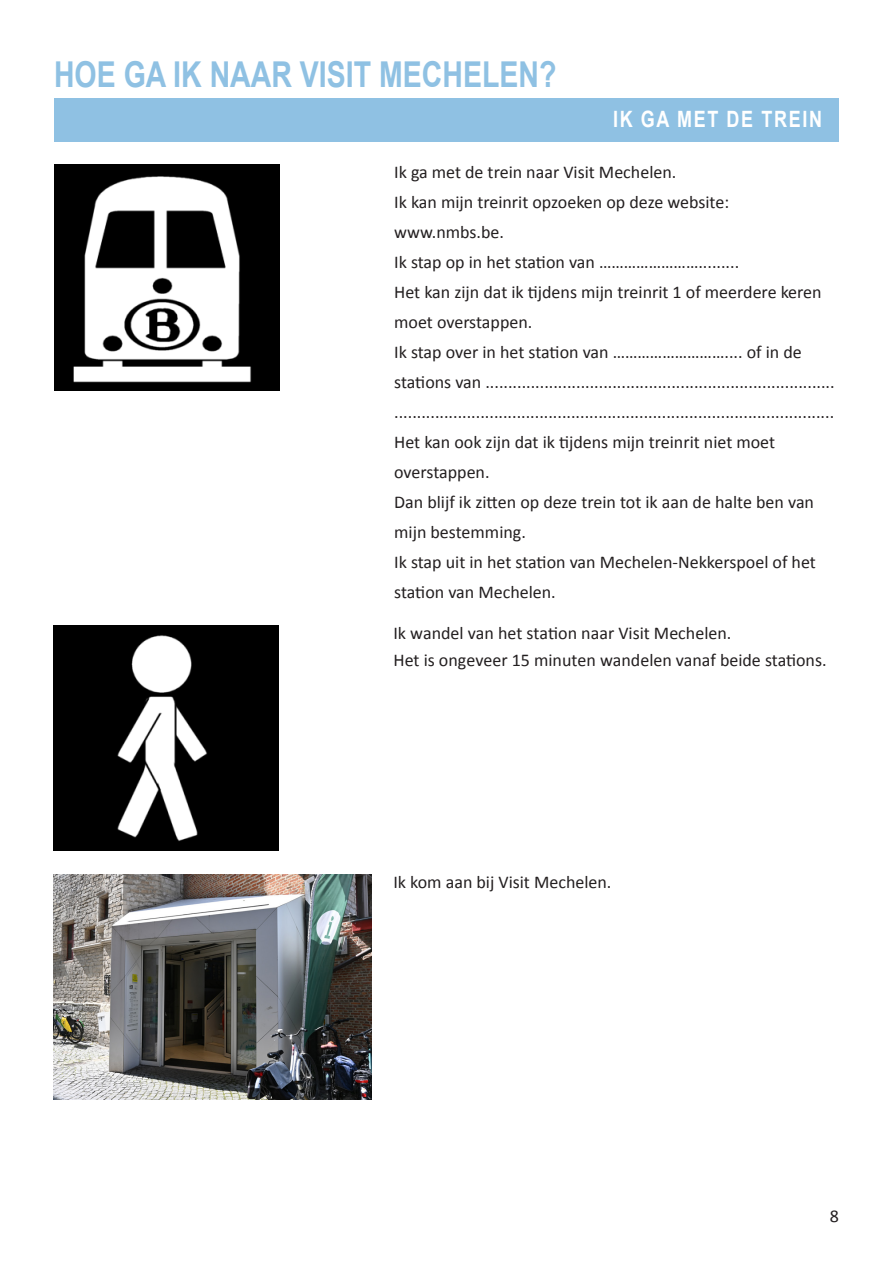
<style>
.page{position:relative;width:893px;height:1263px;background:#fff}
.page>*{position:absolute;margin:0;border:0;box-sizing:border-box;transform-origin:0 0}
.t1{font:700 35.7px "Arial";color:#8fc1e3;scale:.8 1}
.t2{font:700 22.5px "Arial";letter-spacing:.09em;color:#fff;scale:.8 1}
.t3{font:18px/30px "Calibri";color:#231f20}
</style>
<div class="page">
<div style="left:54px;top:99px;width:784px;height:43px;background:#8fc1e3"></div>
<img style="left:54px;top:165px;width:226px;height:225px">
<img style="left:53px;top:625px;width:226px;height:226px">
<img style="left:53px;top:874px;width:318px;height:226px">
<p class="t1" style="left:54px;top:51px;width:630px">HOE GA IK NAAR VISIT MECHELEN?</p>
<p class="t2" style="left:613px;top:104px;width:263px">IK GA MET DE TREIN</p>
<p class="t3" style="left:394px;top:157px;width:284px">Ik ga met de trein naar Visit Mechelen.</p>
<p class="t3" style="left:394px;top:187px;width:337px">Ik kan mijn treinrit opzoeken op deze website: www.nmbs.be.</p>
<p class="t3" style="left:394px;top:247px;width:347px">Ik stap op in het station van …………………….........</p>
<p class="t3" style="left:394px;top:277px;width:429px">Het kan zijn dat ik tijdens mijn treinrit 1 of meerdere keren moet overstappen.</p>
<p class="t3" style="left:394px;top:337px;width:442px">Ik stap over in het station van ……………………….... of in de stations van ............................................................................. .................................................................................................</p>
<p class="t3" style="left:394px;top:427px;width:382px">Het kan ook zijn dat ik tijdens mijn treinrit niet moet</p>
<p class="t3" style="left:394px;top:457px;width:97px">overstappen.</p>
<p class="t3" style="left:394px;top:487px;width:421px">Dan blijf ik zitten op deze trein tot ik aan de halte ben van mijn bestemming.</p>
<p class="t3" style="left:394px;top:547px;width:423px">Ik stap uit in het station van Mechelen-Nekkerspoel of het station van Mechelen.</p>
<p class="t3" style="left:393px;top:617px;width:339px">Ik wandel van het station naar Visit Mechelen.</p>
<p class="t3" style="left:393px;top:644px;width:435px">Het is ongeveer 15 minuten wandelen vanaf beide stations.</p>
<p class="t3" style="left:393px;top:867px;width:220px">Ik kom aan bij Visit Mechelen.</p>
<p class="t3" style="left:830px;top:1201px;width:11px">8</p>
</div>
